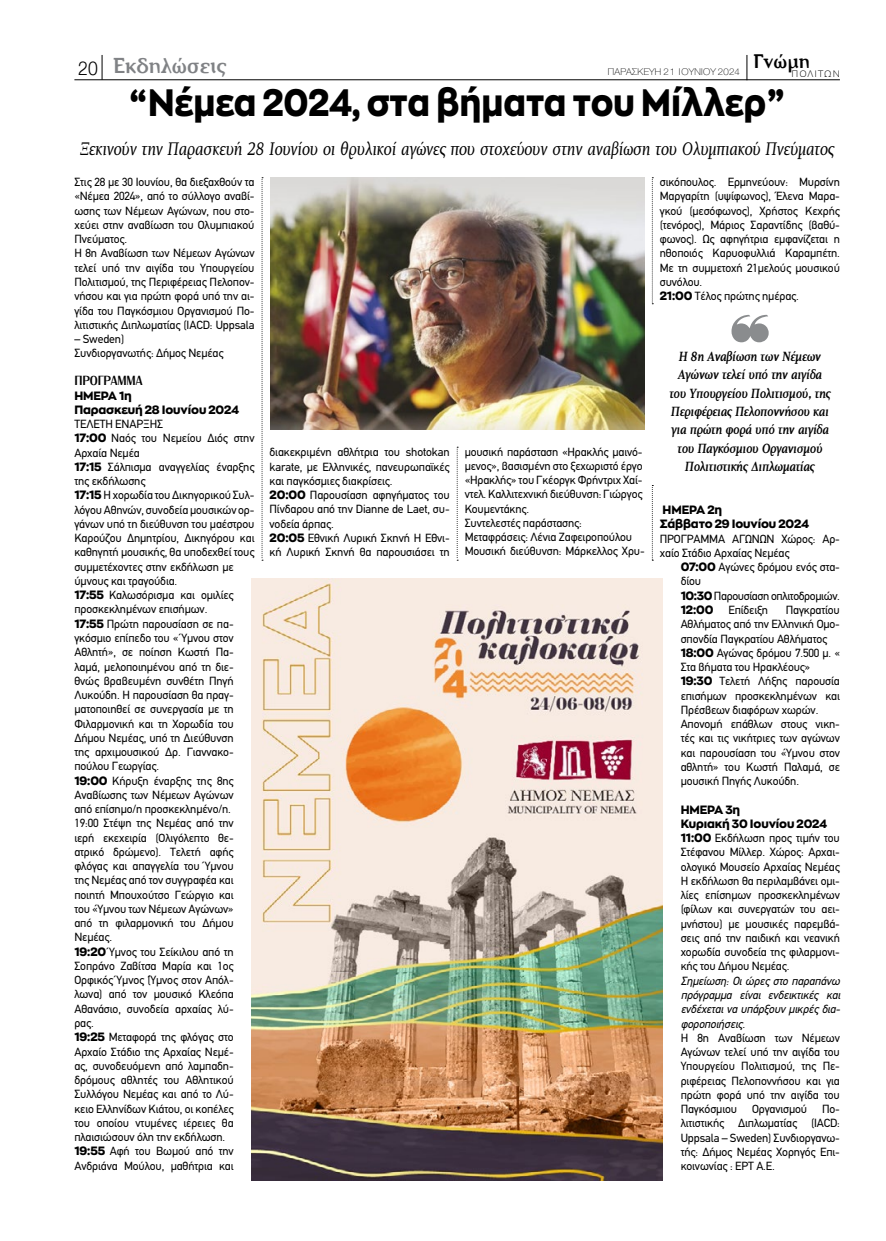
<style>
.page{position:relative;width:886px;height:1241px;background:#fff}
.page>*{position:absolute;margin:0;border:0;box-sizing:border-box;transform-origin:0 0}
.t1{font:37.5px "Zona Pro Extra Bold Demo";color:#000;scale:.91 1}
.t2{font:22px "CF Derrida";letter-spacing:.01em;color:#808285}
.t3{font:20px "CF Derrida";letter-spacing:.02em;color:#000}
.t4{font:italic 18.75px "PF Diplomat";letter-spacing:-.01em;color:#000;scale:.89 1}
.t5{font:italic 700 13.75px/18.2px "PF Diplomat";letter-spacing:-.03em;color:#000;text-align:center;scale:.9 1}
.t6{font:700 13.75px "CF Bright White";letter-spacing:-.01em;color:#000}
.t7{font:11.88px/14.2px "PF Din Text";letter-spacing:-.01em;color:#000}
.t8{font:italic 11.88px/14.2px "PF Din Text";letter-spacing:-.01em;color:#000;text-align:justify}
.t9{font:11.88px/14.2px "Zona Pro Extra Bold Demo";letter-spacing:-.01em;color:#000}
.t10{font:11.88px/14.2px "PF Din Text";letter-spacing:-.03em;color:#000}
.t11{font:200 10px "CF Helvetica";letter-spacing:.02em;color:#000}
.t12{font:100 9.5px "PF Agora Sans Pro";letter-spacing:.085em;color:#000;scale:1.17 1}
.s1{font-family:"PF Highway Sans Pro";font-weight:900}
.s2{font-family:"Zona Pro Extra Bold Demo"}
</style>
<div class="page">
<svg style="left:746px;top:55px;width:1px;height:24px"></svg>
<hr style="left:74px;top:79px;width:766px;height:1px;background:#000">
<svg style="left:102px;top:55px;width:1px;height:25px"></svg>
<svg style="left:262px;top:177px;width:1px;height:383px"></svg>
<svg style="left:457px;top:446px;width:1px;height:114px"></svg>
<svg style="left:652px;top:485px;width:1px;height:75px"></svg>
<svg style="left:652px;top:177px;width:1px;height:127px"></svg>
<img style="left:270px;top:177px;width:375px;height:252px">
<img style="left:251px;top:578px;width:412px;height:602px">
<svg style="left:731px;top:315px;width:38px;height:27px"></svg>
<h3 class="t3" style="left:753px;top:51px;width:59px">Γνώμη</h3>
<h2 class="t2" style="left:78px;top:53px;width:150px"><sub>20</sub> Εκδηλώσεις</h2>
<h1 class="t1" style="left:129px;top:80px;width:723px"><span class="s1">“</span>Νέμεα 2024, στα βήματα του Μίλλερ<span class="s1">”</span></h1>
<h3 class="t4" style="left:80px;top:139px;width:848px">Ξεκινούν την Παρασκευή 28 Ιουνίου οι θρυλικοί αγώνες που στοχεύουν στην αναβίωση του Ολυμπιακού Πνεύματος</h3>
<p class="t7" style="left:74px;top:175px;width:182px">Στις 28 με 30 Ιουνίου, θα διεξαχθούν τα «Νέμεα 2024», από το σύλλογο αναβί&shy;ωσης των Νέμεων Αγώνων, που στο&shy;χεύει στην αναβίωση του Ολυμπιακού Πνεύματος.<br>Η 8η Αναβίωση των Νέμεων Αγώνων τελεί υπό την αιγίδα του Υπουργείου Πολιτισμού, της Περιφέρειας Πελοπον&shy;νήσου και για πρώτη φορά υπό την αι&shy;γίδα του Παγκόσμιου Οργανισμού Πο&shy;λιτιστικής Διπλωματίας (IACD: Uppsala</p>
<p class="t7" style="left:74px;top:332px;width:151px">– Sweden)<br>Συνδιοργανωτής: Δήμος Νεμέας</p>
<p class="t6" style="left:74px;top:373px;width:70px">ΠΡΟΓΡΑΜΜΑ</p>
<p class="t9" style="left:74px;top:388px;width:166px">ΗΜΕΡΑ 1η<br>Παρασκευή 28 Ιουνίου 2024</p>
<p class="t7" style="left:74px;top:417px;width:182px">ΤΕΛΕΤΗ ΕΝΑΡΞΗΣ<br><span class="s2">17:00</span> Ναός του Νεμείου Διός στην<br>Αρχαία Νεμέα<br><span class="s2">17:15</span> Σάλπισμα αναγγελίας έναρξης της εκδήλωσης<br><span class="s2">17:15</span> Η χορωδία του Δικηγορικού Συλ&shy;λόγου Αθηνών, συνοδεία μουσικών ορ&shy;γάνων υπό τη διεύθυνση του μαέστρου<br>Καρούζου Δημητρίου, Δικηγόρου και καθηγητή μουσικής, θα υποδεχθεί τους συμμετέχοντες στην εκδήλωση με ύμνους και τραγούδια.<br><span class="s2">17:55</span> Καλωσόρισμα και ομιλίες προσκεκλημένων επισήμων.<br><span class="s2">17:55</span> Πρώτη παρουσίαση σε πα&shy;γκόσμιο επίπεδο του « Ύμνου στον<br>Αθλητή», σε ποίηση Κωστή Πα&shy;λαμά, μελοποιημένου από τη διε&shy;θνώς βραβευμένη συνθέτη Πηγή<br>Λυκούδη. Η παρουσίαση θα πραγ&shy;ματοποιηθεί σε συνεργασία με τη<br>Φιλαρμονική και τη Χορωδία του<br>Δήμου Νεμέας, υπό τη Διεύθυνση<br>της αρχιμουσικού Δρ. Γιαννακο&shy;πούλου Γεωργίας.<br><span class="s2">19:00</span> Κήρυξη έναρξης της 8ης<br>Αναβίωσης των Νέμεων Αγώνων<br>από επίσημο/η προσκεκλημένο/η.<br>19:00 Στέψη της Νεμέας από την ιερή εκεχειρία (Ολιγόλεπτο θε&shy;ατρικό δρώμενο). Τελετή αφής φλόγας και απαγγελία του Ύμνου<br>της Νεμέας από τον συγγραφέα και ποιητή Μπουχούτσο Γεώργιο και<br>του «Ύμνου των Νέμεων Αγώνων»<br>από τη φιλαρμονική του Δήμου<br>Νεμέας.<br><span class="s2">19:20</span> Ύμνος του Σείκιλου από τη<br>Σοπράνο Ζαβίτσα Μαρία και 1ος<br>Ορφικός Ύμνος (Ύμνος στον Απόλ&shy;λωνα) από τον μουσικό Κλεόπα<br>Αθανάσιο, συνοδεία αρχαίας λύ&shy;ρας.<br><span class="s2">19:25</span> Μεταφορά της φλόγας στο<br>Αρχαίο Στάδιο της Αρχαίας Νεμέ-<br>ας, συνοδευόμενη από λαμπαδη&shy;δρόμους αθλητές του Αθλητικού<br>Συλλόγου Νεμέας και από το Λύ&shy;κειο Ελληνίδων Κιάτου, οι κοπέλες<br>του οποίου ντυμένες ιέρειες θα πλαισιώσουν όλη την εκδήλωση.<br><span class="s2">19:55</span> Αφή του Βωμού από την<br>Ανδριάνα Μούλου, μαθήτρια και</p>
<p class="t11" style="left:608px;top:66px;width:134px">ΠΑΡΑΣΚΕΥΗ 21 ΙΟΥΝΙΟΥ 2024</p>
<p class="t12" style="left:791px;top:68px;width:43px">ΠΟΛΙΤΏΝ</p>
<p class="t7" style="left:660px;top:175px;width:182px">σικόπουλος. Ερμηνεύουν: Μυρσίνη<br>Μαργαρίτη (υψίφωνος), Έλενα Μαρα&shy;γκού (μεσόφωνος), Χρήστος Κεχρής (τενόρος), Μάριος Σαραντίδης (βαθύ&shy;φωνος). Ως αφηγήτρια εμφανίζεται η ηθοποιός Καρυοφυλλιά Καραμπέτη.<br>Με τη συμμετοχή 21μελούς μουσικού συνόλου.<br><span class="s2">21:00</span> Τέλος πρώτης ημέρας.</p>
<p class="t5" style="left:669px;top:347px;width:181px">Η 8η Αναβίωση των Νέµεων<br>Αγώνων τελεί υπό την αιγίδα του Υπουργείου Πολιτισµού, της<br>Περιφέρειας Πελοποννήσου και για πρώτη φορά υπό την αιγίδα του Παγκόσµιου Οργανισµού<br>Πολιτιστικής Διπλωµατίας</p>
<p class="t7" style="left:270px;top:445px;width:182px">διακεκριμένη αθλήτρια του shotokan karate, με Ελληνικές, πανευρωπαϊκές και παγκόσμιες διακρίσεις.<br><span class="s2">20:00</span> Παρουσίαση αφηγήματος του<br>Πίνδαρου από την Dianne de Laet, συ&shy;νοδεία άρπας.<br><span class="s2">20:05</span> Εθνική Λυρική Σκηνή Η Εθνι&shy;κή Λυρική Σκηνή θα παρουσιάσει τη</p>
<p class="t7" style="left:465px;top:444px;width:182px">μουσική παράσταση «Ηρακλής μαινό&shy;μενος», βασισμένη στο ξεχωριστό έργο «Ηρακλής» του Γκέοργκ Φρήντριχ Χαί&shy;ντελ. Καλλιτεχνική διεύθυνση: Γιώργος<br>Κουμεντάκης.<br>Συντελεστές παράστασης:<br>Μεταφράσεις: Λένια Ζαφειροπούλου<br>Μουσική διεύθυνση: Μάρκελλος Χρυ-</p>
<p class="t9" style="left:660px;top:502px;width:151px">ΗΜΕΡΑ 2η<br>Σάββατο 29 Ιουνίου 2024</p>
<p class="t7" style="left:660px;top:531px;width:182px">ΠΡΟΓΡΑΜΜΑ ΑΓΩΝΩΝ Χώρος: Αρ&shy;χαίο Στάδιο Αρχαίας Νεμέας</p>
<p class="t10" style="left:681px;top:560px;width:161px"><span class="s2">07:00</span> Αγώνες δρόμου ενός στα&shy;δίου<br><span class="s2">10:30</span> Παρουσίαση οπλιτοδρομιών.</p>
<p class="t9" style="left:681px;top:602px;width:34px">12:00</p>
<p class="t7" style="left:728px;top:602px;width:41px">Επίδειξη</p>
<p class="t7" style="left:681px;top:602px;width:161px;text-indent:105px">Παγκρατίου<br>Αθλήματος από την Ελληνική Ομο&shy;σπονδία Παγκρατίου Αθλήματος<br><span class="s2">18:00</span> Αγώνας δρόμου 7.500 μ. «<br>Στα βήματα του Ηρακλέους»<br><span class="s2">19:30</span> Τελετή Λήξης παρουσία επισήμων προσκεκλημένων και<br>Πρέσβεων διαφόρων χωρών.<br>Απονομή επάθλων στους νικη&shy;τές και τις νικήτριες των αγώνων και παρουσίαση του «Ύμνου στον αθλητή» του Κωστή Παλαμά, σε μουσική Πηγής Λυκούδη.</p>
<p class="t9" style="left:681px;top:801px;width:148px">ΗΜΕΡΑ 3η<br>Κυριακή 30 Ιουνίου 2024</p>
<p class="t7" style="left:681px;top:830px;width:161px;text-align:justify"><span class="s2">11:00</span> Εκδήλωση προς τιμήν του Στέφανου Μίλλερ. Χώρος: Αρχαι&shy;ολογικό Μουσείο Αρχαίας Νεμέας Η εκδήλωση θα περιλαμβάνει ομι&shy;λίες επίσημων προσκεκλημένων (φίλων και συνεργατών του αει&shy;μνήστου) με μουσικές παρεμβά&shy;σεις από την παιδική και νεανική χορωδία συνοδεία της φιλαρμονι&shy;κής του Δήμου Νεμέας.</p>
<p class="t8" style="left:681px;top:973px;width:161px">Σημείωση: Οι ώρες στο παραπάνω πρόγραμμα είναι ενδεικτικές και ενδέχεται να υπάρξουν μικρές δια&shy;φοροποιήσεις.</p>
<p class="t7" style="left:681px;top:1030px;width:161px;text-align:justify">Η 8η Αναβίωση των Νέμεων Αγώνων τελεί υπό την αιγίδα του Υπουργείου Πολιτισμού, της Πε&shy;ριφέρειας Πελοποννήσου και για πρώτη φορά υπό την αιγίδα του Παγκόσμιου</p>
<p class="t7" style="left:752px;top:1101px;width:57px">Οργανισμού</p>
<p class="t7" style="left:681px;top:1101px;width:161px;text-align:justify;text-indent:141px">Πο&shy;λιτιστικής Διπλωματίας (IACD:<br>Uppsala – Sweden) Συνδιοργανω&shy;τής: Δήμος Νεμέας Χορηγός Επι&shy;κοινωνίας : ΕΡΤ Α.Ε.</p>
</div>
